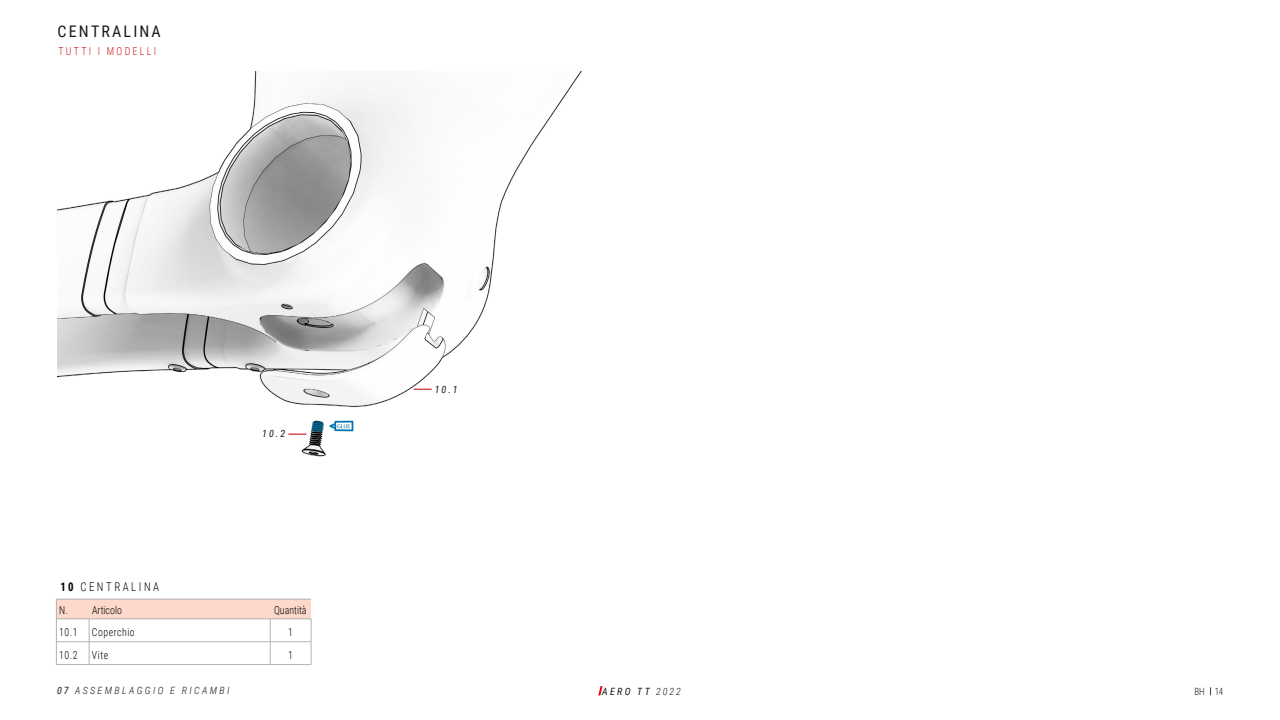
<style>
.page{position:relative;width:1280px;height:720px;background:#fff}
.page>*{position:absolute;margin:0;border:0;box-sizing:border-box;transform-origin:0 0}
.t1{font:16px "Roboto Condensed";letter-spacing:.135em;color:#1a1a1a}
.t2{font:300 12px "Roboto Condensed";letter-spacing:.235em;color:#000;scale:.9 1}
.t3{font:300 11px "Roboto Condensed";color:#000;scale:.9 1}
.t4{font:300 11px "Roboto Condensed";letter-spacing:.025em;color:#000;scale:.9 1}
.t5{font:300 11px "Roboto Condensed";letter-spacing:.235em;color:#cd1719;scale:.9 1}
.t6{font:300 11px "Roboto Condensed";letter-spacing:.05em;color:#000;scale:.9 1}
.t7{font:italic 300 10px "Roboto Condensed";letter-spacing:.235em;color:#1a1a1a}
.t8{font:italic 10px "Roboto Condensed";letter-spacing:.235em;color:#1a1a1a}
.t9{font:300 10px "Roboto Condensed";color:#1a1a1a;scale:.9 1}
.s1{font-weight:700}
.s2{font-weight:400}
.s3{font-weight:300}
</style>
<div class="page">
<svg style="left:598px;top:686px;width:5px;height:9px"></svg>
<img style="left:57px;top:71px;width:525px;height:386px">
<div style="left:56px;top:599px;width:255px;height:20px;background:#fcd9ca"></div>
<hr style="left:56px;top:642px;width:33px;height:1px;background:#b3b3b3">
<hr style="left:89px;top:642px;width:181px;height:1px;background:#b3b3b3">
<svg style="left:89px;top:620px;width:1px;height:44px"></svg>
<hr style="left:270px;top:642px;width:41px;height:1px;background:#b3b3b3">
<svg style="left:270px;top:620px;width:1px;height:44px"></svg>
<hr style="left:56px;top:664px;width:33px;height:1px;background:#b3b3b3">
<hr style="left:89px;top:664px;width:181px;height:1px;background:#b3b3b3">
<hr style="left:270px;top:664px;width:41px;height:1px;background:#b3b3b3">
<hr style="left:56px;top:599px;width:33px;height:1px;background:#b3b3b3">
<svg style="left:56px;top:599px;width:1px;height:65px"></svg>
<hr style="left:89px;top:599px;width:181px;height:1px;background:#b3b3b3">
<hr style="left:270px;top:599px;width:41px;height:1px;background:#b3b3b3">
<hr style="left:56px;top:619px;width:33px;height:1px;background:#b3b3b3">
<hr style="left:89px;top:619px;width:181px;height:1px;background:#b3b3b3">
<hr style="left:270px;top:619px;width:41px;height:1px;background:#b3b3b3">
<svg style="left:311px;top:619px;width:1px;height:45px"></svg>
<svg style="left:288px;top:434px;width:18px;height:1px"></svg>
<svg style="left:414px;top:389px;width:18px;height:1px"></svg>
<svg style="left:329px;top:421px;width:24px;height:10px"></svg>
<h1 class="t1" style="left:58px;top:20px;width:105px">CENTRALINA</h1>
<p class="t5" style="left:58px;top:43px;width:110px">TUTTI I MODELLI</p>
<p class="t8" style="left:262px;top:426px;width:25px">10.2</p>
<p class="t2" style="left:60px;top:578px;width:111px"><span class="s1">10</span> CENTRALINA</p>
<p class="t4" style="left:59px;top:624px;width:22px">10.1</p>
<p class="t6" style="left:92px;top:624px;width:49px">Coperchio</p>
<p class="t4" style="left:288px;top:624px;width:7px">1</p>
<p class="t4" style="left:59px;top:647px;width:22px">10.2</p>
<p class="t4" style="left:92px;top:647px;width:20px">Vite</p>
<p class="t4" style="left:288px;top:647px;width:7px">1</p>
<p class="t3" style="left:59px;top:602px;width:71px">N. Articolo</p>
<p class="t3" style="left:274px;top:602px;width:38px">Quantità</p>
<p class="t8" style="left:435px;top:382px;width:25px">10.1</p>
<p class="t7" style="left:57px;top:683px;width:174px"><span class="s2">07</span> ASSEMBLAGGIO E RICAMBI</p>
<p class="t8" style="left:602px;top:685px;width:81px">AERO TT <span class="s3">2022</span></p>
<p class="t9" style="left:1194px;top:685px;width:34px">BH 14</p>
</div>
